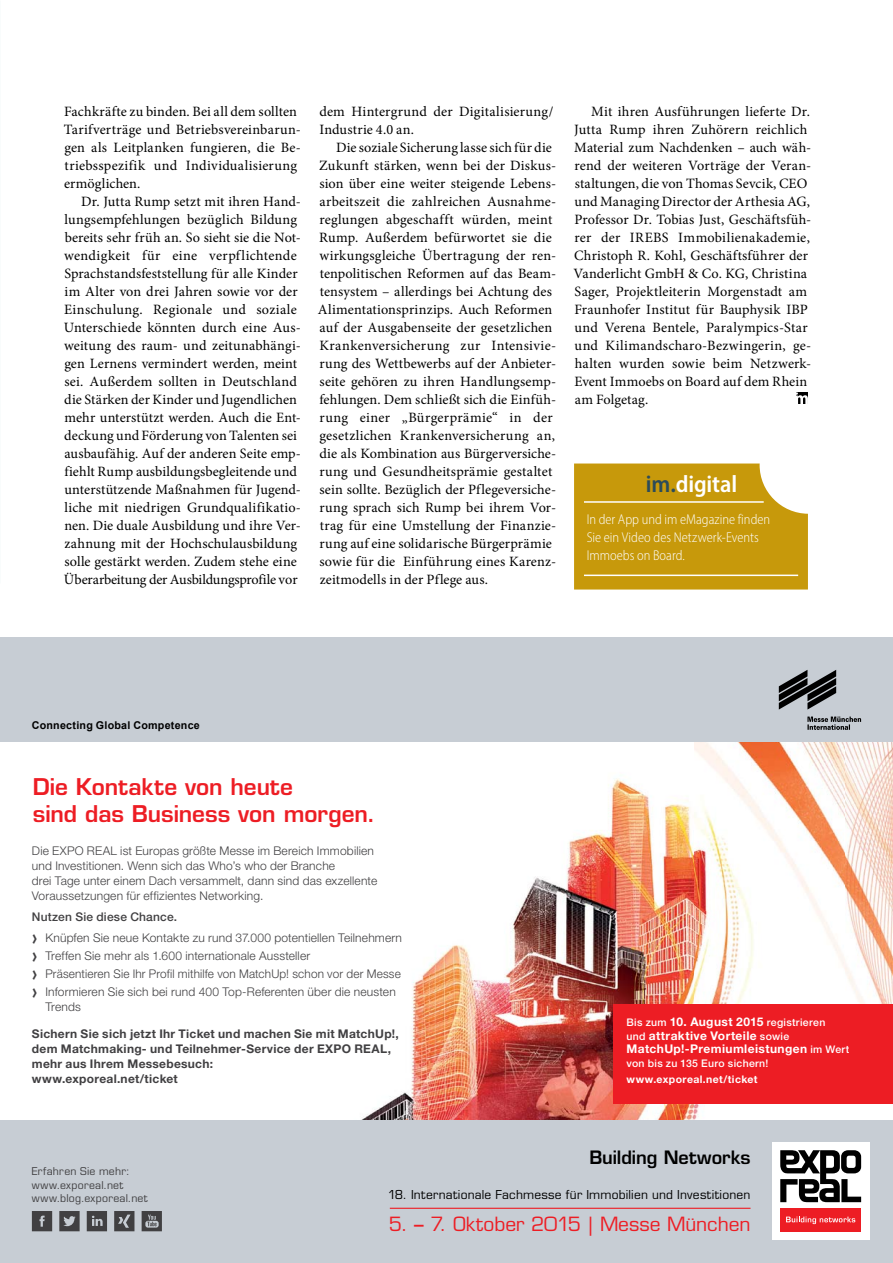
<style>
.page{position:relative;width:893px;height:1263px;background:#fff}
.page>*{position:absolute;margin:0;border:0;box-sizing:border-box;transform-origin:0 0}
.t1{font:600 semi-condensed 24px "Myriad Pro";letter-spacing:-.005em;color:#fff}
.t2{font:600 22.5px/27px "Eurostile LT Std";letter-spacing:-.005em;color:#ed1d24}
.t3{font:19.2px "Eurostile LT Std";color:#ed1d24}
.t4{font:600 18px "Eurostile LT Std";color:#000}
.t5{font:14.25px/18px "Minion Pro";letter-spacing:.01em;color:#000}
.t6{font:300 semi-condensed 14.25px/18px "Myriad Pro";color:#fff}
.t7{font:300 12px/15px "Helvetica Neue LT Std";letter-spacing:.015em;color:#414042}
.t8{font:700 12px/15px "Helvetica Neue LT Std";letter-spacing:.025em;color:#414042}
.t9{font:700 12px/13.5px "Helvetica Neue LT Std";letter-spacing:.03em;color:#fff}
.t10{font:12px "Eurostile LT Std";letter-spacing:.015em;color:#000}
.t11{font:700 10.8px "Arial";letter-spacing:.02em;color:#000}
.t12{font:500 10.5px "Helvetica Neue LT Std";letter-spacing:.03em;color:#fff}
.t13{font:10.5px/13.5px "Eurostile LT Std";letter-spacing:.025em;color:#414042}
.t14{font:700 10.5px "Helvetica Neue LT Std";letter-spacing:.035em;color:#fff}
.s1{color:#2b4b5a}
.s2{font-weight:500}
.s3{font-family:"Eurostile LT Std";font-weight:600;font-size:18px}
.s4{font-weight:700;font-size:12px}
.s5{font-weight:500;font-size:10.5px}
.s6{font-weight:600}
</style>
<div class="page">
<svg style="left:796px;top:392px;width:11px;height:12px"></svg>
<svg style="left:574px;top:463px;width:234px;height:126px;background:#cba01d"></svg>
<hr style="left:584px;top:501px;width:180px;height:2px;background:#fff">
<hr style="left:584px;top:575px;width:214px;height:1px;background:#fff">
<img style="left:361px;top:778px;width:333px;height:342px">
<img style="left:694px;top:742px;width:199px;height:378px">
<div style="left:0;top:1120px;width:893px;height:143px;background:#c7cdd4"></div>
<svg style="left:32px;top:1211px;width:20px;height:20px"></svg>
<svg style="left:59px;top:1211px;width:21px;height:20px"></svg>
<svg style="left:87px;top:1211px;width:20px;height:20px"></svg>
<svg style="left:142px;top:1211px;width:20px;height:20px"></svg>
<svg style="left:114px;top:1211px;width:20px;height:20px"></svg>
<div style="left:772px;top:1142px;width:98px;height:97px;background:#fff"></div>
<svg style="left:780px;top:1150px;width:81px;height:52px"></svg>
<div style="left:780px;top:1208px;width:81px;height:23px;background:#ed1d24"></div>
<svg style="left:786px;top:1216px;width:69px;height:8px"></svg>
<hr style="left:390px;top:1208px;width:360px;height:1px;background:#ed1d24">
<div style="left:0;top:638px;width:893px;height:104px;background:#c7cdd4"></div>
<div style="left:613px;top:1004px;width:280px;height:100px;background:#ed1d24"></div>
<svg style="left:779px;top:670px;width:57px;height:39px"></svg>
<svg style="left:807px;top:716px;width:54px;height:14px"></svg>
<p class="t5" style="left:64px;top:102px;width:239px">Fachkräfte zu binden. Bei all dem sollten Tarifverträge und Betriebsvereinbarun&shy;gen als Leitplanken fungieren, die Be&shy;triebsspezifik und Individualisierung ermöglichen.</p>
<p class="t5" style="left:64px;top:192px;width:239px;text-indent:17px">Dr. Jutta Rump setzt mit ihren Hand&shy;lungsempfehlungen bezüglich Bildung bereits sehr früh an. So sieht sie die Not&shy;wendigkeit für eine verpflichtende Sprachstandsfeststellung für alle Kinder im Alter von drei Jahren sowie vor der Einschulung. Regionale und soziale Unterschiede könnten durch eine Aus&shy;weitung des raum- und zeitunabhängi&shy;gen Lernens vermindert werden, meint sei. Außerdem sollten in Deutschland die Stärken der Kinder und Jugendlichen mehr unterstützt werden. Auch die Ent&shy;deckung und Förderung von Talenten sei ausbaufähig. Auf der anderen Seite emp&shy;fiehlt Rump ausbildungsbegleitende und unterstützende Maßnahmen für Jugend&shy;liche mit niedrigen Grundqualifikatio&shy;nen. Die duale Ausbildung und ihre Ver&shy;zahnung mit der Hochschulausbildung solle gestärkt werden. Zudem stehe eine Überarbeitung der Ausbildungsprofile vor</p>
<p class="t5" style="left:319px;top:102px;width:236px">dem Hintergrund der Digitalisierung/<br>Industrie 4.0 an.</p>
<p class="t5" style="left:318px;top:138px;width:240px;text-indent:18px">Die soziale Sicherung lasse sich für die Zukunft stärken, wenn bei der Diskus&shy;sion über eine weiter steigende Lebens&shy;arbeitszeit die zahlreichen Ausnahme&shy;reglungen abgeschafft würden, meint Rump. Außerdem befürwortet sie die wirkungsgleiche Übertragung der ren&shy;tenpolitischen Reformen auf das Beam&shy;tensystem – allerdings bei Achtung des Alimentationsprinzips. Auch Reformen auf der Ausgabenseite der gesetzlichen Krankenversicherung zur Intensivie&shy;rung des Wettbewerbs auf der Anbieter&shy;seite gehören zu ihren Handlungsemp&shy;fehlungen. Dem schließt sich die Einfüh&shy;rung einer „Bürgerprämie“ in der gesetzlichen Krankenversicherung an, die als Kombination aus Bürgerversiche&shy;rung und Gesundheitsprämie gestaltet sein sollte. Bezüglich der Pflegeversiche&shy;rung sprach sich Rump bei ihrem Vor&shy;trag für eine Umstellung der Finanzie&shy;rung auf eine solidarische Bürgerprämie sowie für die Einführung eines Karenz&shy;zeitmodells in der Pflege aus.</p>
<p class="t5" style="left:573px;top:102px;width:239px;text-indent:18px">Mit ihren Ausführungen lieferte Dr.<br>Jutta Rump ihren Zuhörern reichlich Material zum Nachdenken – auch wäh&shy;rend der weiteren Vorträge der Veran&shy;staltungen, die von Thomas Sevcik, CEO und Managing Director der Arthesia AG, Professor Dr. Tobias Just, Geschäftsfüh&shy;rer der IREBS Immobilienakademie, Christoph R. Kohl, Geschäftsführer der Vanderlicht GmbH &amp; Co. KG, Christina Sager, Projektleiterin Morgenstadt am Fraunhofer Institut für Bauphysik IBP und Verena Bentele, Paralympics-Star und Kilimandscharo-Bezwingerin, ge&shy;halten wurden sowie beim Netzwerk-Event Immoebs on Board auf dem Rhein am Folgetag.</p>
<h1 class="t1" style="left:646px;top:469px;width:93px"><span class="s1">im.</span>digital</h1>
<p class="t6" style="left:587px;top:510px;width:185px">In der App und im eMagazine finden<br>Sie ein Video des Netzwerk-Events<br>Immoebs on Board.</p>
<p class="t11" style="left:32px;top:718px;width:170px">Connecting Global Competence</p>
<h2 class="t2" style="left:33px;top:773px;width:344px">Die Kontakte von heute<br>sind das Business von morgen.</h2>
<p class="t7" style="left:32px;top:843px;width:347px">Die EXPO REAL ist Europas größte Messe im Bereich Immobilien und Investitionen. Wenn sich das Who’s who der Branche<br>drei Tage unter einem Dach versammelt, dann sind das exzellente Voraussetzungen für effizientes Networking.</p>
<p class="t7" style="left:32px;top:906px;width:372px;line-height:21px"><span class="s2">Nutzen Sie diese Chance.<br></span><span class="s3">›</span> Knüpfen Sie neue Kontakte zu rund 37.000 potentiellen Teilnehmern</p>
<p class="t7" style="left:32px;top:946px;width:370px;line-height:18px"><span class="s3">›</span> Treffen Sie mehr als 1.600 internationale Aussteller<br><span class="s3">›</span> Präsentieren Sie Ihr Profil mithilfe von MatchUp! schon vor der Messe <span class="s3">›</span> Informieren Sie sich bei rund 400 Top-Referenten über die neusten</p>
<p class="t7" style="left:45px;top:999px;width:37px">Trends</p>
<p class="t8" style="left:32px;top:1026px;width:368px">Sichern Sie sich jetzt Ihr Ticket und machen Sie mit MatchUp!, dem Matchmaking- und Teilnehmer-Service der EXPO REAL, mehr aus Ihrem Messebesuch:<br>www.exporeal.net/ticket</p>
<p class="t12" style="left:626px;top:1016px;width:200px">Bis zum <span class="s4">10. August 2015</span> registrieren</p>
<p class="t9" style="left:626px;top:1028px;width:224px"><span class="s5">und</span> attraktive Vorteile <span class="s5">sowie<br></span>MatchUp!-Premiumleistungen <span class="s5">im Wert</span></p>
<p class="t12" style="left:626px;top:1057px;width:143px">von bis zu 135 Euro sichern!</p>
<p class="t14" style="left:626px;top:1073px;width:133px">www.exporeal.net/ticket</p>
<p class="t13" style="left:32px;top:1165px;width:117px">Erfahren Sie mehr: www.exporeal.net www.blog.exporeal.net</p>
<p class="t4" style="left:589px;top:1146px;width:163px">Building Networks</p>
<p class="t10" style="left:388px;top:1187px;width:364px">18. Internationale Fachmesse für Immobilien und Investitionen</p>
<h3 class="t3" style="left:389px;top:1212px;width:363px">5. <span class="s6">–</span> 7. Oktober 2015 | Messe München</h3>
</div>
